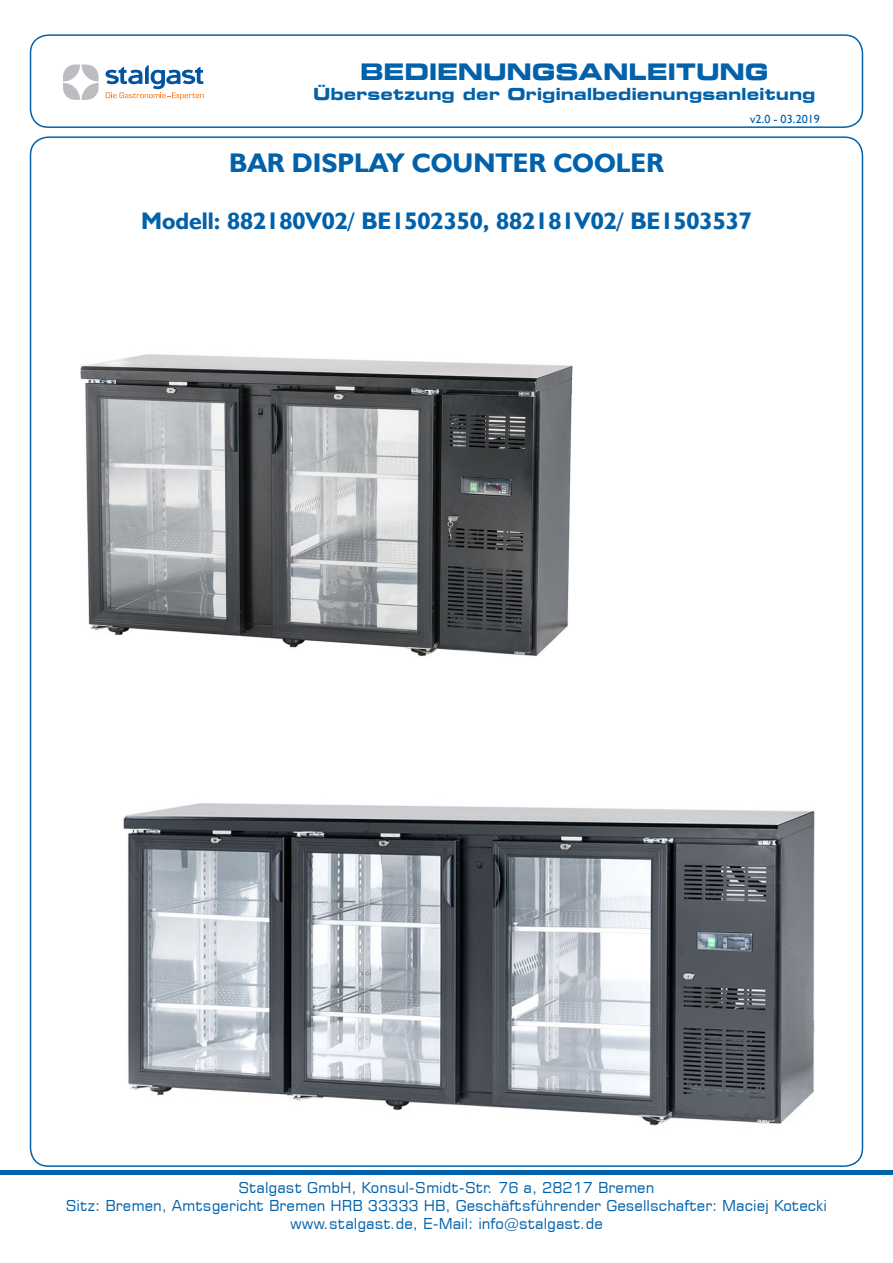
<style>
.page{position:relative;width:893px;height:1263px;background:#fff}
.page>*{position:absolute;margin:0;border:0;box-sizing:border-box;transform-origin:0 0}
.t1{font:700 27px "Humanst 521 EU";color:#0161aa}
.t2{font:700 24px "Humanst 521 EU";color:#0161aa}
.t3{font:700 22.5px "Square 721 Ex EU";letter-spacing:-.005em;color:#0161aa}
.t4{font:700 16.5px "Square 721 Ex EU";letter-spacing:-.005em;color:#0161aa}
.t5{font:15px "Square 721 EU";color:#0161aa}
.t6{font:12px "Humanst 521 EU";color:#0161aa}
</style>
<div class="page">
<div style="left:30px;top:34px;width:833px;height:94px;border:2px solid #0161aa;border-radius:18px"></div>
<div style="left:0;top:1170px;width:893px;height:5px;background:#0161aa"></div>
<img style="left:80px;top:354px;width:493px;height:303px">
<img style="left:124px;top:803px;width:690px;height:323px">
<svg style="left:63px;top:64px;width:141px;height:36px"></svg>
<p class="t3" style="left:360px;top:58px;width:410px">BEDIENUNGSANLEITUNG</p>
<p class="t4" style="left:313px;top:84px;width:504px">Übersetzung der Originalbedienungsanleitung</p>
<p class="t6" style="left:750px;top:112px;width:71px">v2.0 - 03.2019</p>
<p class="t1" style="left:229px;top:146px;width:436px">BAR DISPLAY COUNTER COOLER</p>
<p class="t2" style="left:141px;top:206px;width:612px">Modell: 882180V02/ BE1502350, 882181V02/ BE1503537</p>
<p class="t5" style="left:239px;top:1178px;width:417px">Stalgast GmbH, Konsul-Smidt-Str. 76 a, 28217 Bremen</p>
<p class="t5" style="left:66px;top:1196px;width:763px">Sitz: Bremen, Amtsgericht Bremen HRB 33333 HB, Geschäftsführender Gesellschafter: Maciej Kotecki</p>
<p class="t5" style="left:290px;top:1214px;width:314px">www.stalgast.de, E-Mail: info@stalgast.de</p>
</div>
